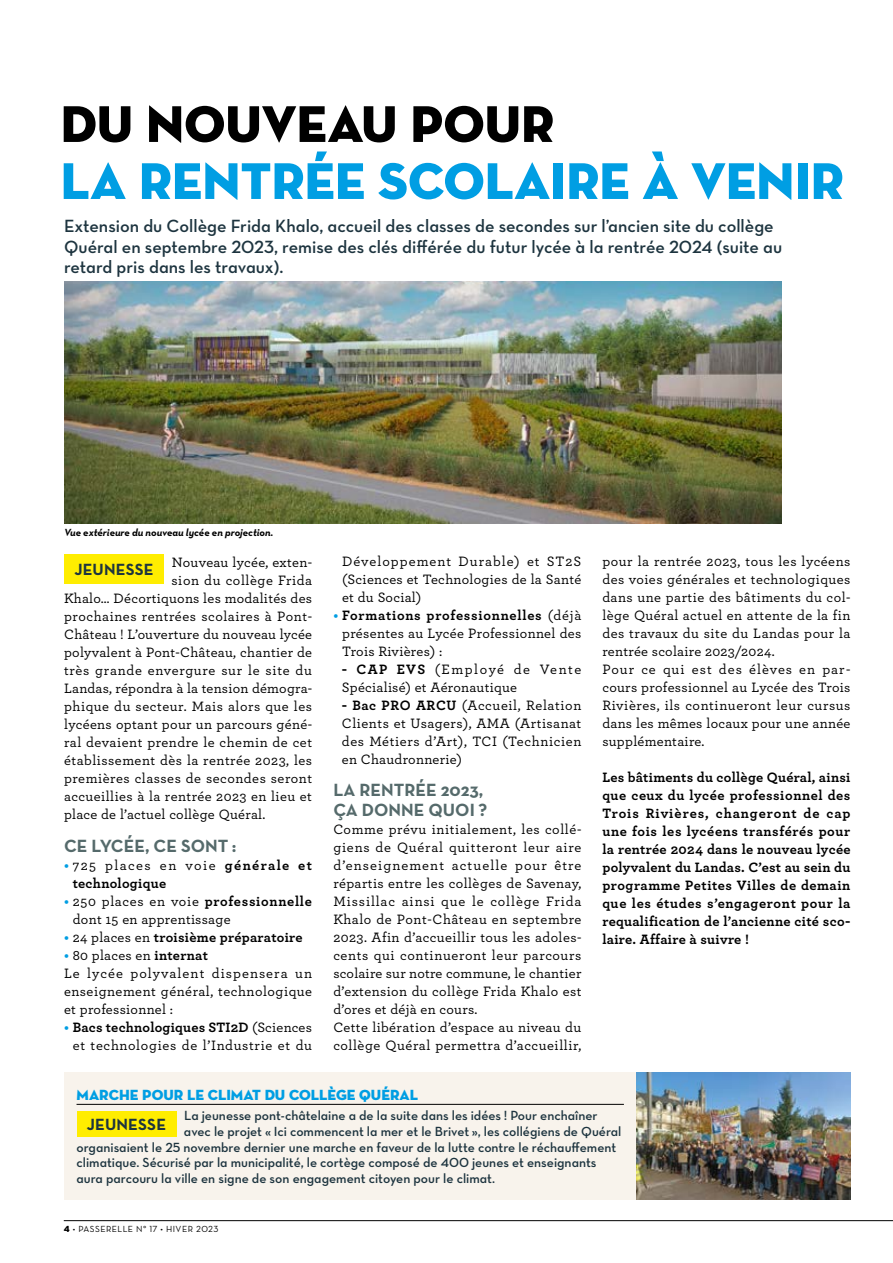
<style>
.page{position:relative;width:893px;height:1263px;background:#fff}
.page>*{position:absolute;margin:0;border:0;box-sizing:border-box;transform-origin:0 0}
.t1{font:52.5px "Neutra Disp Titling";color:#009ee3}
.t2{font:52.5px "Neutra Disp Titling";color:#000}
.t3{font:18px/20.2px "Neutra Text Demi Alt";color:#1d343f}
.t4{font:700 18px/19.5px "Neutra Text";color:#556a6b}
.t5{font:700 16.5px "Neutra Text";letter-spacing:.01em;color:#1d343f}
.t6{font:15px "Neutra Disp Titling";color:#009ee3}
.t7{font:500 14.25px/18px "Archer Pro";letter-spacing:.03em;color:#000}
.t8{font:700 14.25px/18px "Archer Pro";letter-spacing:.02em;color:#000}
.t9{font:500 14.25px "Archer Pro";letter-spacing:.01em;color:#000}
.t10{font:500 14.25px "Archer Pro";letter-spacing:.05em;color:#000}
.t11{font:13.5px "Neutra Text Demi Alt";color:#1d343f}
.t12{font:italic 700 10.5px "Neutra Text";color:#000}
.t13{font:9px "Neutra Text Book Alt";letter-spacing:.05em;color:#000}
.s1{color:#009ee3}
.s2{font-weight:500}
.s3{font-weight:700;color:#009ee3}
.s4{font-weight:700}
.s5{font-family:"Neutra Disp Titling"}
</style>
<div class="page">
<div style="left:64px;top:554px;width:100px;height:30px;background:#ffed00"></div>
<div style="left:64px;top:1072px;width:573px;height:127px;background:#f8f3ec"></div>
<hr style="left:77px;top:1104px;width:547px;height:1px;background:#000">
<div style="left:77px;top:1111px;width:99px;height:26px;background:#ffed00"></div>
<img style="left:64px;top:282px;width:718px;height:241px">
<img style="left:637px;top:1072px;width:213px;height:127px">
<hr style="left:64px;top:1220px;width:829px;height:1px;background:#000">
<h1 class="t2" style="left:61px;top:91px;width:495px">DU NOUVEAU POUR</h1>
<h1 class="t1" style="left:61px;top:148px;width:785px">LA RENTRÉE SCOLAIRE À VENIR</h1>
<p class="t3" style="left:64px;top:216px;width:720px">Extension du Collège Frida Khalo, accueil des classes de secondes sur l’ancien site du collège<br>Quéral en septembre 2023, remise des clés différée du futur lycée à la rentrée 2024 (suite au retard pris dans les travaux).</p>
<p class="t12" style="left:64px;top:526px;width:211px">Vue extérieure du nouveau lycée en projection.</p>
<p class="t5" style="left:74px;top:559px;width:81px">JEUNESSE</p>
<p class="t7" style="left:172px;top:553px;width:142px">Nouveau lycée, exten-</p>
<p class="t7" style="left:171px;top:571px;width:142px">sion du collège Frida</p>
<p class="t7" style="left:64px;top:589px;width:250px">Khalo… Décortiquons les modalités des</p>
<p class="t7" style="left:64px;top:607px;width:249px">prochaines rentrées scolaires à Pont-</p>
<p class="t9" style="left:64px;top:624px;width:250px">Château ! L’ouverture du nouveau lycée</p>
<p class="t7" style="left:64px;top:643px;width:250px">polyvalent à Pont-Château, chantier de</p>
<p class="t10" style="left:64px;top:660px;width:249px">très grande envergure sur le site du</p>
<p class="t7" style="left:64px;top:679px;width:250px">Landas, répondra à la tension démogra-</p>
<p class="t7" style="left:64px;top:697px;width:250px">phique du secteur. Mais alors que les</p>
<p class="t7" style="left:64px;top:715px;width:249px">lycéens optant pour un parcours géné-</p>
<p class="t7" style="left:64px;top:733px;width:250px">ral devaient prendre le chemin de cet</p>
<p class="t7" style="left:64px;top:751px;width:250px">établissement dès la rentrée 2023, les</p>
<p class="t7" style="left:64px;top:769px;width:250px">premières classes de secondes seront</p>
<p class="t7" style="left:64px;top:787px;width:249px">accueillies à la rentrée 2023 en lieu et</p>
<p class="t7" style="left:64px;top:805px;width:203px">place de l’actuel collège Quéral.</p>
<p class="t4" style="left:64px;top:835px;width:174px">CE LYCÉE, CE SONT :</p>
<p class="t8" style="left:73px;top:855px;width:241px;text-indent:-9px"><span class="s1">•</span> <span class="s2">725 places en voie</span> générale et technologique</p>
<p class="t7" style="left:73px;top:891px;width:241px;text-indent:-9px"><span class="s3">•</span> 250 places en voie <span class="s4">professionnelle </span>dont 15 en apprentissage</p>
<p class="t8" style="left:64px;top:927px;width:240px"><span class="s1">•</span> <span class="s2">24 places en</span> troisième préparatoire</p>
<p class="t7" style="left:64px;top:945px;width:250px"><span class="s3">•</span> 80 places en <span class="s4">internat<br></span>Le lycée polyvalent dispensera un enseignement général, technologique et professionnel :</p>
<p class="t7" style="left:64px;top:1017px;width:250px;text-align:right"><span class="s3">•</span> <span class="s4">Bacs technologiques STI2D</span> (Sciences et technologies de l’Industrie et du</p>
<p class="t7" style="left:342px;top:551px;width:241px;text-align:justify">Développement Durable) et ST2S (Sciences et Technologies de la Santé et du Social)</p>
<p class="t7" style="left:342px;top:605px;width:241px;text-align:justify;text-indent:-9px"><span class="s3">•</span> <span class="s4">Formations professionnelles</span> (déjà présentes au Lycée Professionnel des Trois Rivières) :</p>
<p class="t7" style="left:342px;top:659px;width:241px"><span class="s4">- CAP EVS</span> (Employé de Vente<br>Spécialisé) et Aéronautique</p>
<p class="t7" style="left:342px;top:695px;width:241px;text-align:justify"><span class="s4">- Bac PRO ARCU</span> (Accueil, Relation Clients et Usagers), AMA (Artisanat des Métiers d’Art), TCI (Technicien en Chaudronnerie)</p>
<p class="t4" style="left:333px;top:780px;width:156px">LA RENTRÉE 2023,<br>ÇA DONNE QUOI ?</p>
<p class="t7" style="left:333px;top:819px;width:250px">Comme prévu initialement, les collé&shy;giens de Quéral quitteront leur aire d’enseignement actuelle pour être répartis entre les collèges de Savenay, Missillac ainsi que le collège Frida Khalo de Pont-Château en septembre 2023. Afin d’accueillir tous les adoles&shy;cents qui continueront leur parcours scolaire sur notre commune, le chantier d’extension du collège Frida Khalo est d’ores et déjà en cours.<br>Cette libération d’espace au niveau du collège Quéral permettra d’accueillir,</p>
<p class="t7" style="left:602px;top:551px;width:250px">pour la rentrée 2023, tous les lycéens des voies générales et technologiques dans une partie des bâtiments du col&shy;lège Quéral actuel en attente de la fin des travaux du site du Landas pour la rentrée scolaire 2023/2024.<br>Pour ce qui est des élèves en par&shy;cours professionnel au Lycée des Trois Rivières, ils continueront leur cursus dans les mêmes locaux pour une année supplémentaire.</p>
<p class="t8" style="left:602px;top:767px;width:250px;text-align:justify">Les bâtiments du collège Quéral, ainsi que ceux du lycée professionnel des Trois Rivières, changeront de cap une fois les lycéens transférés pour la rentrée 2024 dans le nouveau lycée polyvalent du Landas. C’est au sein du programme Petites Villes de demain que les études s’engageront pour la requalification de l’ancienne cité sco&shy;laire. Affaire à suivre !</p>
<p class="t6" style="left:77px;top:1085px;width:343px">MARCHE POUR LE CLIMAT DU COLLÈGE QUÉRAL</p>
<p class="t5" style="left:87px;top:1114px;width:81px">JEUNESSE</p>
<p class="t11" style="left:184px;top:1107px;width:415px">La jeunesse pont-châtelaine a de la suite dans les idées ! Pour enchaîner</p>
<p class="t11" style="left:184px;top:1123px;width:439px">avec le projet « Ici commencent la mer et le Brivet », les collégiens de Quéral</p>
<p class="t11" style="left:77px;top:1139px;width:541px">organisaient le 25 novembre dernier une marche en faveur de la lutte contre le réchauffement</p>
<p class="t11" style="left:77px;top:1154px;width:521px">climatique. Sécurisé par la municipalité, le cortège composé de 400 jeunes et enseignants</p>
<p class="t11" style="left:77px;top:1170px;width:420px">aura parcouru la ville en signe de son engagement citoyen pour le climat.</p>
<p class="t13" style="left:64px;top:1223px;width:156px"><span class="s5">4</span> • PASSERELLE N° 17 • HIVER 2023</p>
</div>
